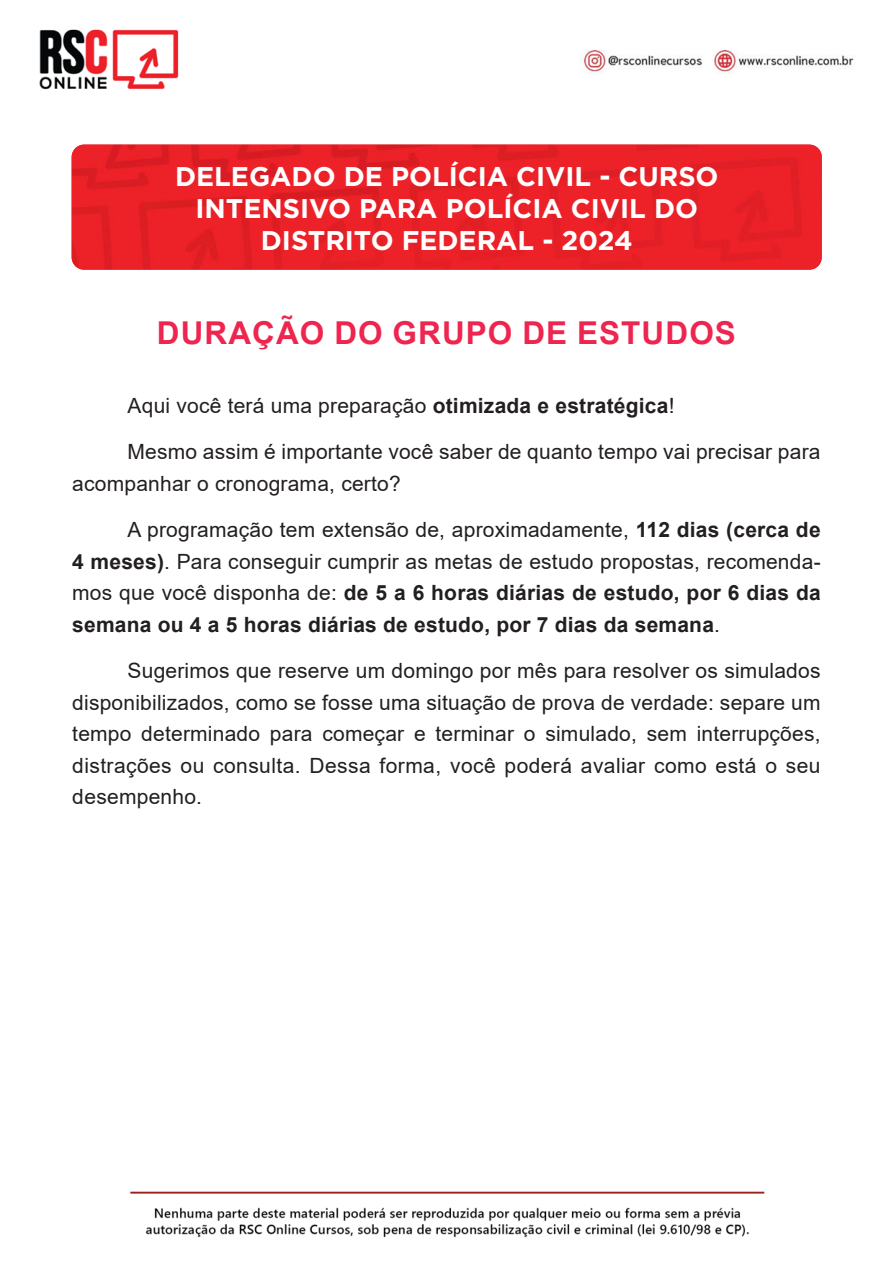
<style>
.page{position:relative;width:893px;height:1263px;background:#fff}
.page>*{position:absolute;margin:0;border:0;box-sizing:border-box;transform-origin:0 0}
.t1{font:700 31.5px "Arial";letter-spacing:.035em;color:#ed254f}
.t2{font:700 27px/32.4px "Gotham";color:#fff;text-align:center}
.t3{font:21px/31.5px "Arial";letter-spacing:.01em;color:#231f20;text-align:justify}
.s1{font-weight:700}
</style>
<div class="page">
<img style="left:39px;top:29px;width:815px;height:1209px">
<img style="left:72px;top:145px;width:750px;height:125px">
<p class="t2" style="left:175px;top:160px;width:545px">DELEGADO DE POLÍCIA CIVIL - CURSO<br>INTENSIVO PARA POLÍCIA CIVIL DO<br>DISTRITO FEDERAL - 2024</p>
<p class="t1" style="left:157px;top:311px;width:581px">DURAÇÃO DO GRUPO DE ESTUDOS</p>
<p class="t3" style="left:128px;top:390px;width:548px">Aqui você terá uma preparação <span class="s1">otimizada e estratégica</span>!</p>
<p class="t3" style="left:72px;top:436px;width:750px;text-indent:55px">Mesmo assim é importante você saber de quanto tempo vai precisar para acompanhar o cronograma, certo?</p>
<p class="t3" style="left:72px;top:514px;width:750px;text-indent:55px">A programação tem extensão de, aproximadamente, <span class="s1">112 dias (cerca de 4 meses)</span>. Para conseguir cumprir as metas de estudo propostas, recomenda&shy;mos que você disponha de: <span class="s1">de 5 a 6 horas diárias de estudo, por 6 dias da semana ou 4 a 5 horas diárias de estudo, por 7 dias da semana</span>.</p>
<p class="t3" style="left:72px;top:655px;width:750px;text-indent:55px">Sugerimos que reserve um domingo por mês para resolver os simulados disponibilizados, como se fosse uma situação de prova de verdade: separe um tempo determinado para começar e terminar o simulado, sem interrupções, distrações ou consulta. Dessa forma, você poderá avaliar como está o seu desempenho.</p>
</div>
